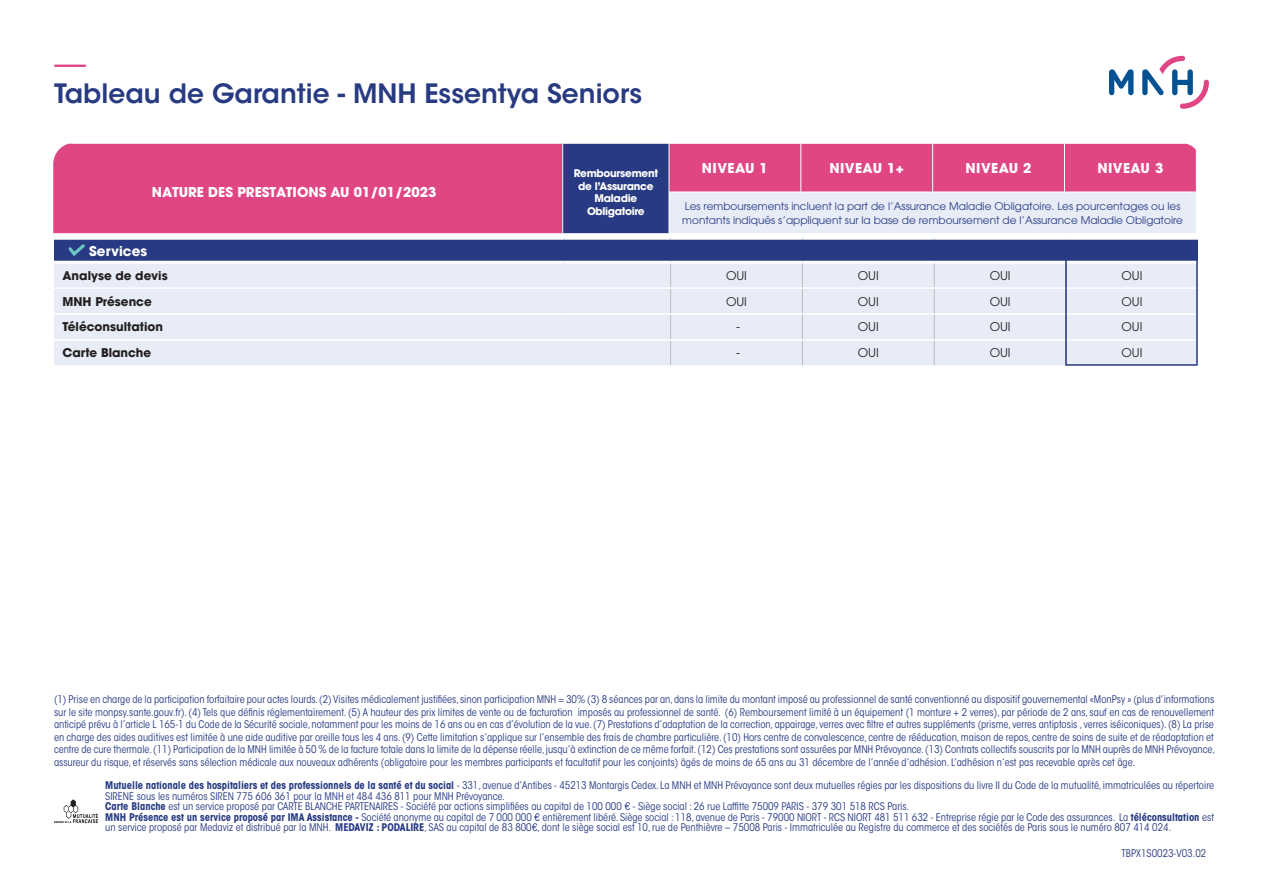
<style>
.page{position:relative;width:1263px;height:893px;background:#fff}
.page>*{position:absolute;margin:0;border:0;box-sizing:border-box;transform-origin:0 0}
.t1{font:600 26.55px "ITC Avant Garde Std";color:#273a82}
.t2{font:700 13.5px "ITC Avant Garde Std";color:#fff}
.t3{font:700 12px "ITC Avant Garde Std";color:#231f20}
.t4{font:12px "ITC Avant Garde Std";color:#231f20}
.t5{font:condensed 10.5px/12.6px "ITC Avant Garde Std";color:#273a83;text-align:justify}
.t6{font:10.5px/13.5px "ITC Avant Garde Std";color:#273a83}
.t7{font:700 10.5px/12.6px "ITC Avant Garde Std";letter-spacing:-.03em;color:#fff;text-align:center}
.s1{font-weight:700}
</style>
<div class="page">
<div style="left:54px;top:238px;width:1144px;height:24px;background:#273a83"></div>
<div style="left:54px;top:264px;width:1141px;height:101px;background:#e7ecf7"></div>
<svg style="left:802px;top:264px;width:1px;height:101px"></svg>
<svg style="left:934px;top:264px;width:1px;height:101px"></svg>
<svg style="left:670px;top:264px;width:1px;height:101px"></svg>
<hr style="left:54px;top:237px;width:510px;height:3px;background:#fff">
<hr style="left:564px;top:237px;width:107px;height:3px;background:#fff">
<hr style="left:671px;top:237px;width:131px;height:3px;background:#fff">
<hr style="left:802px;top:237px;width:132px;height:3px;background:#fff">
<hr style="left:934px;top:237px;width:132px;height:3px;background:#fff">
<hr style="left:1066px;top:237px;width:132px;height:3px;background:#fff">
<hr style="left:54px;top:261px;width:510px;height:3px;background:#fff">
<hr style="left:564px;top:261px;width:107px;height:3px;background:#fff">
<hr style="left:671px;top:261px;width:131px;height:3px;background:#fff">
<hr style="left:802px;top:261px;width:132px;height:3px;background:#fff">
<hr style="left:934px;top:261px;width:132px;height:3px;background:#fff">
<hr style="left:1066px;top:261px;width:132px;height:3px;background:#fff">
<hr style="left:54px;top:287px;width:510px;height:2px;background:#fff">
<hr style="left:564px;top:287px;width:107px;height:2px;background:#fff">
<hr style="left:671px;top:287px;width:131px;height:2px;background:#fff">
<hr style="left:802px;top:287px;width:132px;height:2px;background:#fff">
<hr style="left:934px;top:287px;width:132px;height:2px;background:#fff">
<hr style="left:1066px;top:287px;width:132px;height:2px;background:#fff">
<hr style="left:54px;top:313px;width:510px;height:2px;background:#fff">
<hr style="left:564px;top:313px;width:107px;height:2px;background:#fff">
<hr style="left:671px;top:313px;width:131px;height:2px;background:#fff">
<hr style="left:802px;top:313px;width:132px;height:2px;background:#fff">
<hr style="left:934px;top:313px;width:132px;height:2px;background:#fff">
<hr style="left:1066px;top:313px;width:132px;height:2px;background:#fff">
<hr style="left:54px;top:339px;width:510px;height:2px;background:#fff">
<hr style="left:564px;top:339px;width:107px;height:2px;background:#fff">
<hr style="left:671px;top:339px;width:131px;height:2px;background:#fff">
<hr style="left:802px;top:339px;width:132px;height:2px;background:#fff">
<hr style="left:934px;top:339px;width:132px;height:2px;background:#fff">
<hr style="left:1066px;top:339px;width:132px;height:2px;background:#fff">
<svg style="left:68px;top:244px;width:17px;height:12px"></svg>
<svg style="left:1109px;top:69px;width:24px;height:26px"></svg>
<svg style="left:1142px;top:56px;width:67px;height:53px"></svg>
<hr style="left:55px;top:65px;width:30px;height:2px;background:#e04584">
<div style="left:53px;top:143px;width:510px;height:90px;background:#e04584"></div>
<div style="left:563px;top:143px;width:106px;height:90px;background:#273a83"></div>
<div style="left:670px;top:144px;width:526px;height:48px;background:#e04584"></div>
<div style="left:669px;top:192px;width:527px;height:41px;background:#e7ecf7"></div>
<hr style="left:562px;top:143px;width:1px;height:49px;background:#fff">
<hr style="left:562px;top:192px;width:1px;height:41px;background:#fff">
<hr style="left:800px;top:143px;width:1px;height:49px;background:#fff">
<hr style="left:932px;top:143px;width:1px;height:49px;background:#fff">
<hr style="left:1064px;top:143px;width:1px;height:49px;background:#fff">
<hr style="left:669px;top:192px;width:1px;height:41px;background:#fff">
<hr style="left:669px;top:192px;width:132px;height:1px;background:#fff">
<hr style="left:53px;top:143px;width:510px;height:1px;background:#fff">
<hr style="left:563px;top:143px;width:106px;height:1px;background:#fff">
<hr style="left:801px;top:192px;width:132px;height:1px;background:#fff">
<hr style="left:933px;top:192px;width:131px;height:1px;background:#fff">
<hr style="left:1064px;top:192px;width:132px;height:1px;background:#fff">
<svg style="left:54px;top:799px;width:44px;height:25px"></svg>
<div style="left:1065px;top:258px;width:133px;height:108px;border:2px solid #273a83"></div>
<h1 class="t1" style="left:54px;top:77px;width:590px">Tableau de Garantie - MNH Essentya Seniors</h1>
<p class="t2" style="left:152px;top:183px;width:286px">NATURE DES PRESTATIONS AU 01/01/2023</p>
<p class="t7" style="left:574px;top:167px;width:86px">Remboursement de l’Assurance<br>Maladie<br>Obligatoire</p>
<p class="t2" style="left:702px;top:159px;width:67px">NIVEAU 1</p>
<p class="t2" style="left:829px;top:159px;width:76px">NIVEAU 1+</p>
<p class="t2" style="left:966px;top:159px;width:67px">NIVEAU 2</p>
<p class="t2" style="left:1097px;top:159px;width:67px">NIVEAU 3</p>
<p class="t6" style="left:682px;top:200px;width:502px">Les remboursements incluent la part de l’Assurance Maladie Obligatoire. Les pourcentages ou les montants indiqués s’appliquent sur la base de remboursement de l’Assurance Maladie Obligatoire</p>
<p class="t2" style="left:89px;top:242px;width:60px">Services</p>
<p class="t3" style="left:63px;top:267px;width:107px">Analyse de devis</p>
<p class="t4" style="left:726px;top:268px;width:22px">OUI</p>
<p class="t4" style="left:858px;top:268px;width:22px">OUI</p>
<p class="t4" style="left:990px;top:268px;width:22px">OUI</p>
<p class="t4" style="left:1121px;top:268px;width:22px">OUI</p>
<p class="t3" style="left:62px;top:293px;width:91px">MNH Présence</p>
<p class="t4" style="left:726px;top:294px;width:22px">OUI</p>
<p class="t4" style="left:858px;top:294px;width:22px">OUI</p>
<p class="t4" style="left:990px;top:294px;width:22px">OUI</p>
<p class="t4" style="left:1121px;top:294px;width:22px">OUI</p>
<p class="t3" style="left:62px;top:319px;width:102px">Téléconsultation</p>
<p class="t4" style="left:736px;top:320px;width:5px">-</p>
<p class="t4" style="left:858px;top:320px;width:22px">OUI</p>
<p class="t4" style="left:990px;top:320px;width:22px">OUI</p>
<p class="t4" style="left:1121px;top:320px;width:22px">OUI</p>
<p class="t3" style="left:62px;top:345px;width:90px">Carte Blanche</p>
<p class="t4" style="left:736px;top:345px;width:5px">-</p>
<p class="t4" style="left:858px;top:345px;width:22px">OUI</p>
<p class="t4" style="left:990px;top:345px;width:22px">OUI</p>
<p class="t4" style="left:1121px;top:345px;width:22px">OUI</p>
<p class="t5" style="left:54px;top:693px;width:1162px">(1) Prise en charge de la participation forfaitaire pour actes lourds. (2) Visites médicalement justifiées, sinon participation MNH = 30% (3) 8 séances par an, dans la limite du montant imposé au professionnel de santé conventionné au dispositif gouvernemental «MonPsy » (plus d’informations sur le site monpsy.sante.gouv.fr). (4) Tels que définis réglementairement. (5) A hauteur des prix limites de vente ou de facturation imposés au professionnel de santé. (6) Remboursement limité à un équipement (1 monture + 2 verres), par période de 2 ans, sauf en cas de renouvellement anticipé prévu à l’article L 165-1 du Code de la Sécurité sociale, notamment pour les moins de 16 ans ou en cas d’évolution de la vue. (7) Prestations d’adaptation de la correction, appairage, verres avec filtre et autres suppléments (prisme, verres antiptosis , verres iséiconiques). (8) La prise en charge des aides auditives est limitée à une aide auditive par oreille tous les 4 ans. (9) Cette limitation s’applique sur l’ensemble des frais de chambre particulière. (10) Hors centre de convalescence, centre de rééducation, maison de repos, centre de soins de suite et de réadaptation et centre de cure thermale. (11) Participation de la MNH limitée à 50 % de la facture totale dans la limite de la dépense réelle, jusqu’à extinction de ce même forfait. (12) Ces prestations sont assurées par MNH Prévoyance. (13) Contrats collectifs souscrits par la MNH auprès de MNH Prévoyance, assureur du risque, et réservés sans sélection médicale aux nouveaux adhérents (obligatoire pour les membres participants et facultatif pour les conjoints) âgés de moins de 65 ans au 31 décembre de l’année d’adhésion. L’adhésion n’est pas recevable après cet âge.</p>
<p class="t5" style="left:105px;top:780px;width:1110px;line-height:10.5px;text-align:left"><span class="s1">Mutuelle nationale des hospitaliers et des professionnels de la santé et du social</span> - 331, avenue d’Antibes - 45213 Montargis Cedex. La MNH et MNH Prévoyance sont deux mutuelles régies par les dispositions du livre II du Code de la mutualité, immatriculées au répertoire SIRENE sous les numéros SIREN 775 606 361 pour la MNH et 484 436 811 pour MNH Prévoyance.<br><span class="s1">Carte Blanche</span> est un service proposé par CARTE BLANCHE PARTENAIRES - Société par actions simplifiées au capital de 100 000 € - Siège social : 26 rue Laffitte 75009 PARIS - 379 301 518 RCS Paris.<br><span class="s1">MNH Présence est un service proposé par IMA Assistance -</span> Société anonyme au capital de 7 000 000 € entièrement libéré. Siège social : 118, avenue de Paris - 79000 NIORT - RCS NIORT 481 511 632 - Entreprise régie par le Code des assurances. La <span class="s1">téléconsultation</span> est un service proposé par Medaviz et distribué par la MNH. <span class="s1">MEDAVIZ : PODALIRE</span>, SAS au capital de 83 800€, dont le siège social est 10, rue de Penthièvre – 75008 Paris - Immatriculée au Registre du commerce et des sociétés de Paris sous le numéro 807 414 024.</p>
<p class="t5" style="left:1121px;top:847px;width:86px">TBPX1S0023-V03.02</p>
</div>
